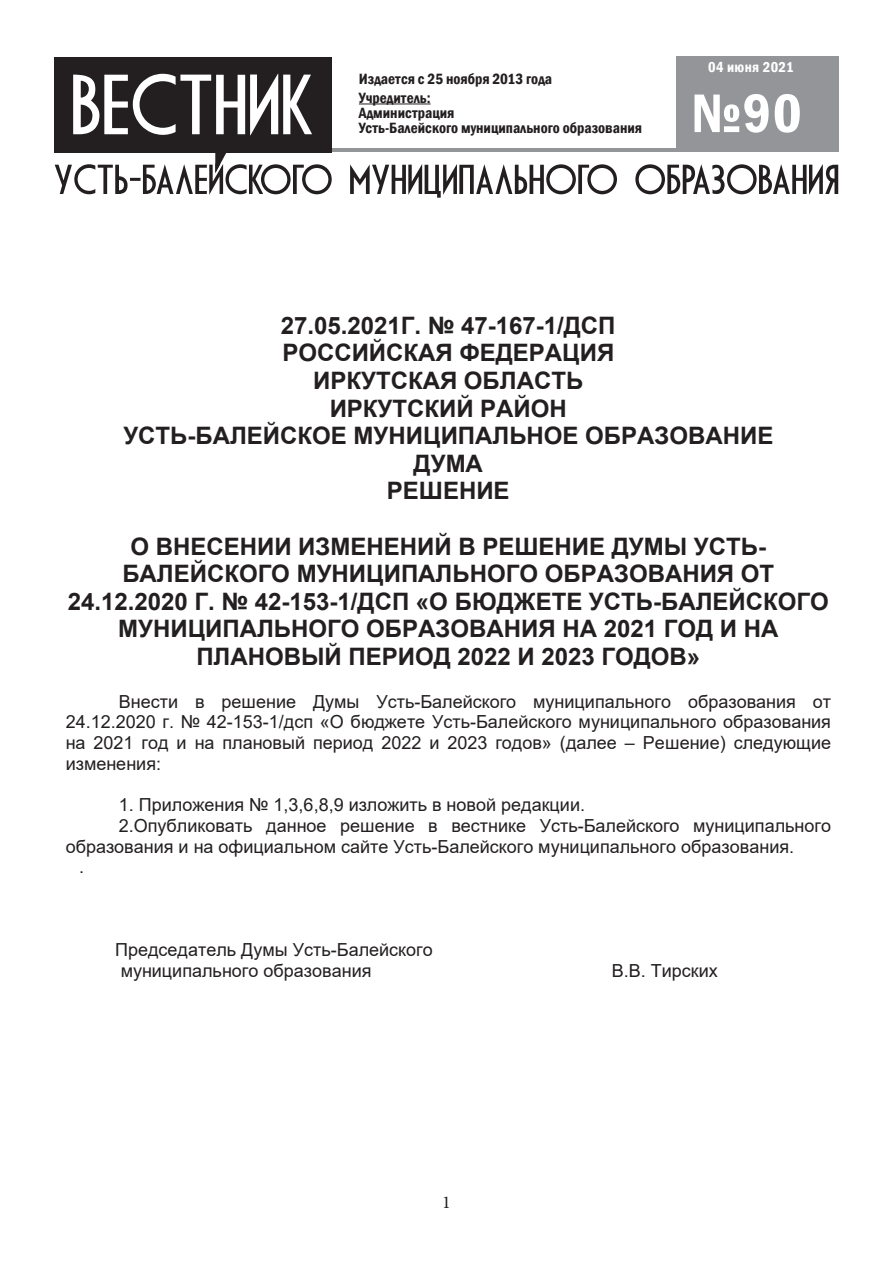
<style>
.page{position:relative;width:893px;height:1263px;background:#fff}
.page>*{position:absolute;margin:0;border:0;box-sizing:border-box;transform-origin:0 0}
.t1{font:600 condensed 56.25px "Franklin Gothic";color:#fff}
.t2{font:700 24px/27.6px "Arial";color:#231f20;text-align:center}
.t3{font:18px/20.7px "Arial";color:#231f20;text-align:justify}
.t4{font:18px "Minion Pro";color:#231f20}
.t5{font:600 condensed 15.3px/18.9px "Franklin Gothic";color:#231f20}
.t6{font:600 condensed 14.7px "Franklin Gothic";letter-spacing:.025em;color:#fff}
</style>
<div class="page">
<div style="left:676px;top:57px;width:163px;height:95px;background:#939598"></div>
<hr style="left:54px;top:148px;width:785px;height:4px;background:#939598">
<svg style="left:55px;top:152px;width:783px;height:46px"></svg>
<div style="left:54px;top:57px;width:278px;height:95px;background:#231f20"></div>
<svg style="left:73px;top:74px;width:239px;height:61px"></svg>
<hr style="left:359px;top:104px;width:72px;height:1px;background:#231f20">
<p class="t5" style="left:359px;top:69px;width:195px">Издается с 25 ноября 2013 года<br>Учредитель:</p>
<p class="t5" style="left:359px;top:105px;width:285px;line-height:15.3px">Администрация<br>Усть-Балейского муниципального образования</p>
<p class="t6" style="left:708px;top:57px;width:87px">04 июня 2021</p>
<h1 class="t1" style="left:691px;top:76px;width:112px">№90</h1>
<h2 class="t2" style="left:123px;top:312px;width:652px">27.05.2021Г. № 47-167-1/ДСП<br>РОССИЙСКАЯ ФЕДЕРАЦИЯ<br>ИРКУТСКАЯ ОБЛАСТЬ<br>ИРКУТСКИЙ РАЙОН<br>УСТЬ-БАЛЕЙСКОЕ МУНИЦИПАЛЬНОЕ ОБРАЗОВАНИЕ<br>ДУМА<br>РЕШЕНИЕ</h2>
<h2 class="t2" style="left:68px;top:533px;width:762px">О ВНЕСЕНИИ ИЗМЕНЕНИЙ В РЕШЕНИЕ ДУМЫ УСТЬ-БАЛЕЙСКОГО МУНИЦИПАЛЬНОГО ОБРАЗОВАНИЯ ОТ 24.12.2020 Г. № 42-153-1/ДСП «О БЮДЖЕТЕ УСТЬ-БАЛЕЙСКОГО МУНИЦИПАЛЬНОГО ОБРАЗОВАНИЯ НА 2021 ГОД И НА ПЛАНОВЫЙ ПЕРИОД 2022 И 2023 ГОДОВ»</h2>
<p class="t3" style="left:66px;top:691px;width:767px;text-indent:53px">Внести в решение Думы Усть-Балейского муниципального образования от 24.12.2020 г. № 42-153-1/дсп «О бюджете Усть-Балейского муниципального образования на 2021 год и на плановый период 2022 и 2023 годов» (далее – Решение) следующие изменения:</p>
<p class="t3" style="left:119px;top:794px;width:468px">1. Приложения № 1,3,6,8,9 изложить в новой редакции.</p>
<p class="t3" style="left:119px;top:815px;width:714px">2.Опубликовать данное решение в вестнике Усть-Балейского муниципального</p>
<p class="t3" style="left:66px;top:836px;width:730px">образования и на официальном сайте Усть-Балейского муниципального образования.</p>
<p class="t3" style="left:79px;top:856px;width:7px">.</p>
<p class="t3" style="left:121px;top:939px;width:313px;text-indent:-6px">Председатель Думы Усть-Балейского муниципального образования</p>
<p class="t4" style="left:442px;top:1190px;width:10px">1</p>
<p class="t3" style="left:612px;top:960px;width:108px">В.В. Тирских</p>
</div>
